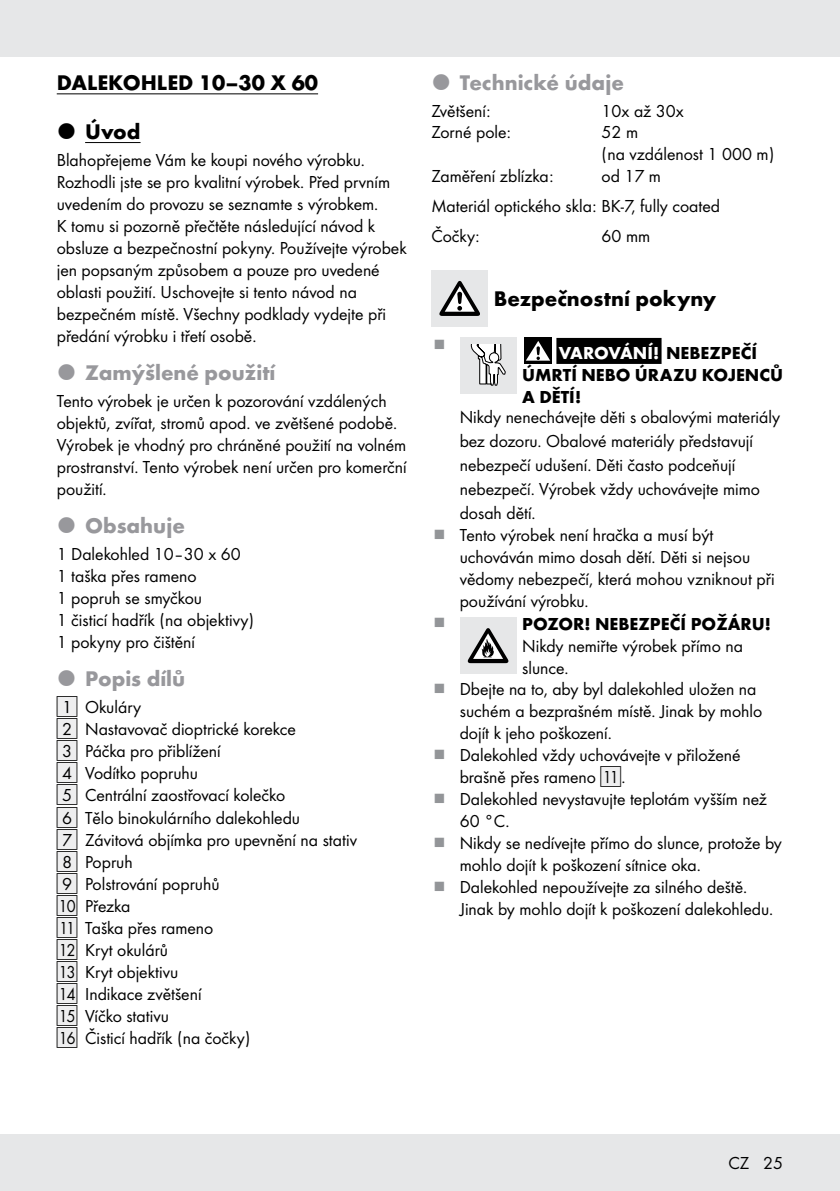
<style>
.page{position:relative;width:840px;height:1191px;background:#fff}
.page>*{position:absolute;margin:0;border:0;box-sizing:border-box;transform-origin:0 0}
.t1{font:700 22px "Futura";color:#98989c}
.t2{font:700 22px "Futura";color:#000}
.t3{font:18px/22px "Futura Boo";color:#000}
.t4{font:700 18px/22px "Futura";color:#000}
.s1{font-family:"IMP Lidl Num Box";font-size:15.8px;color:#eeeeef}
.s2{font-family:"IMP Lidl Num Box";font-size:15.8px}
.s3{color:#fff}
</style>
<div class="page">
<div style="left:0;top:1134px;width:839px;height:57px;background:#e6e7e8"></div>
<div style="left:0;top:0;width:839px;height:57px;background:#e6e7e8"></div>
<hr style="left:57px;top:93px;width:261px;height:1px;background:#000">
<hr style="left:85px;top:142px;width:55px;height:1px;background:#000">
<div style="left:431px;top:270px;width:57px;height:57px;background:#e6e7e8"></div>
<svg style="left:439px;top:281px;width:40px;height:35px"></svg>
<div style="left:459px;top:337px;width:57px;height:56px;background:#e6e7e8"></div>
<svg style="left:470px;top:345px;width:35px;height:41px"></svg>
<div style="left:556px;top:338px;width:105px;height:26px;background:#000"></div>
<div style="left:524px;top:338px;width:27px;height:26px;background:#000"></div>
<svg style="left:526px;top:341px;width:24px;height:20px"></svg>
<div style="left:459px;top:617px;width:57px;height:57px;background:#e6e7e8"></div>
<svg style="left:467px;top:628px;width:41px;height:35px"></svg>
<p class="t2" style="left:57px;top:66px;width:263px">DALEKOHLED 10–30 X 60</p>
<p class="t2" style="left:85px;top:115px;width:57px">Úvod</p>
<p class="t3" style="left:57px;top:148px;width:351px">Blahopřejeme Vám ke koupi nového výrobku.<br>Rozhodli jste se pro kvalitní výrobek. Před prvním uvedením do provozu se seznamte s výrobkem.<br>K tomu si pozorně přečtěte následující návod k obsluze a bezpečnostní pokyny. Používejte výrobek jen popsaným způsobem a pouze pro uvedené oblasti použití. Uschovejte si tento návod na bezpečném místě. Všechny podklady vydejte při předání výrobku i třetí osobě.</p>
<p class="t1" style="left:85px;top:356px;width:192px">Zamýšlené použití</p>
<p class="t3" style="left:57px;top:389px;width:351px">Tento výrobek je určen k pozorování vzdálených objektů, zvířat, stromů apod. ve zvětšené podobě.<br>Výrobek je vhodný pro chráněné použití na volném prostranství. Tento výrobek není určen pro komerční použití.</p>
<p class="t1" style="left:85px;top:509px;width:101px">Obsahuje</p>
<p class="t3" style="left:57px;top:542px;width:199px">1 Dalekohled 10–30 x 60<br>1 taška přes rameno<br>1 popruh se smyčkou<br>1 čisticí hadřík (na objektivy)<br>1 pokyny pro čištění</p>
<p class="t1" style="left:85px;top:662px;width:102px">Popis dílů</p>
<p class="t3" style="left:57px;top:695px;width:301px"><span class="s1">[</span><span class="s2">1]</span> Okuláry<br><span class="s1">[</span><span class="s2">2]</span> Nastavovač dioptrické korekce<br><span class="s1">[</span><span class="s2">3]</span> Páčka pro přiblížení<br><span class="s1">[</span><span class="s2">4]</span> Vodítko popruhu<br><span class="s1">[</span><span class="s2">5]</span> Centrální zaostřovací kolečko<br><span class="s1">[</span><span class="s2">6]</span> Tělo binokulárního dalekohledu<br><span class="s1">[</span><span class="s2">7]</span> Závitová objímka pro upevnění na stativ <span class="s1">[</span><span class="s2">8]</span> Popruh<br><span class="s1">[</span><span class="s2">9]</span> Polstrování popruhů<br><span class="s1">[</span><span class="s2">10]</span> Přezka<br><span class="s1">[</span><span class="s2">11]</span> Taška přes rameno<br><span class="s1">[</span><span class="s2">12]</span> Kryt okulárů<br><span class="s1">[</span><span class="s2">13]</span> Kryt objektivu<br><span class="s1">[</span><span class="s2">14]</span> Indikace zvětšení<br><span class="s1">[</span><span class="s2">15]</span> Víčko stativu<br><span class="s1">[</span><span class="s2">16]</span> Čisticí hadřík (na čočky)</p>
<p class="t1" style="left:459px;top:66px;width:166px">Technické údaje</p>
<p class="t3" style="left:431px;top:99px;width:61px">Zvětšení:</p>
<p class="t3" style="left:601px;top:99px;width:84px">10x až 30x</p>
<p class="t3" style="left:431px;top:120px;width:81px">Zorné pole:</p>
<p class="t3" style="left:601px;top:120px;width:174px">52 m<br>(na vzdálenost 1 000 m)</p>
<p class="t3" style="left:431px;top:164px;width:123px">Zaměření zblízka:</p>
<p class="t3" style="left:431px;top:160px;width:290px;line-height:30.2px;text-indent:170px">od 17 m<br>Materiál optického skla: BK-7, fully coated<br>Čočky:</p>
<p class="t3" style="left:601px;top:224px;width:50px">60 mm</p>
<p class="t2" style="left:493px;top:283px;width:224px">Bezpečnostní pokyny</p>
<p class="t4" style="left:522px;top:340px;width:262px;text-indent:36px"><span class="s3">VAROVÁNÍ!</span> NEBEZPEČÍ<br>ÚMRTÍ NEBO ÚRAZU KOJENCŮ<br>A DĚTÍ!</p>
<p class="t3" style="left:459px;top:404px;width:322px;line-height:24px">Nikdy nenechávejte děti s obalovými materiály bez dozoru. Obalové materiály představují nebezpečí udušení. Děti často podceňují nebezpečí. Výrobek vždy uchovávejte mimo dosah dětí.</p>
<p class="t3" style="left:459px;top:523px;width:316px">Tento výrobek není hračka a musí být uchováván mimo dosah dětí. Děti si nejsou vědomy nebezpečí, která mohou vzniknout při používání výrobku.</p>
<p class="t4" style="left:522px;top:612px;width:250px">POZOR! NEBEZPEČÍ POŽÁRU!</p>
<p class="t3" style="left:522px;top:634px;width:222px">Nikdy nemiřte výrobek přímo na</p>
<p class="t3" style="left:522px;top:656px;width:48px">slunce.</p>
<p class="t3" style="left:459px;top:677px;width:298px">Dbejte na to, aby byl dalekohled uložen na</p>
<p class="t3" style="left:459px;top:699px;width:304px">suchém a bezprašném místě. Jinak by mohlo</p>
<p class="t3" style="left:459px;top:721px;width:154px">dojít k jeho poškození.</p>
<p class="t3" style="left:459px;top:743px;width:282px">Dalekohled vždy uchovávejte v přiložené</p>
<p class="t3" style="left:459px;top:765px;width:167px">brašně přes rameno <span class="s1">[</span><span class="s2">11]</span>.</p>
<p class="t3" style="left:459px;top:787px;width:308px">Dalekohled nevystavujte teplotám vyšším než</p>
<p class="t3" style="left:459px;top:809px;width:51px">60 °C.</p>
<p class="t3" style="left:459px;top:831px;width:323px">Nikdy se nedívejte přímo do slunce, protože by</p>
<p class="t3" style="left:459px;top:853px;width:242px">mohlo dojít k poškození sítnice oka.</p>
<p class="t3" style="left:459px;top:875px;width:289px">Dalekohled nepoužívejte za silného deště.</p>
<p class="t3" style="left:459px;top:897px;width:315px">Jinak by mohlo dojít k poškození dalekohledu.</p>
<p class="t3" style="left:728px;top:1151px;width:56px">CZ 25</p>
</div>
